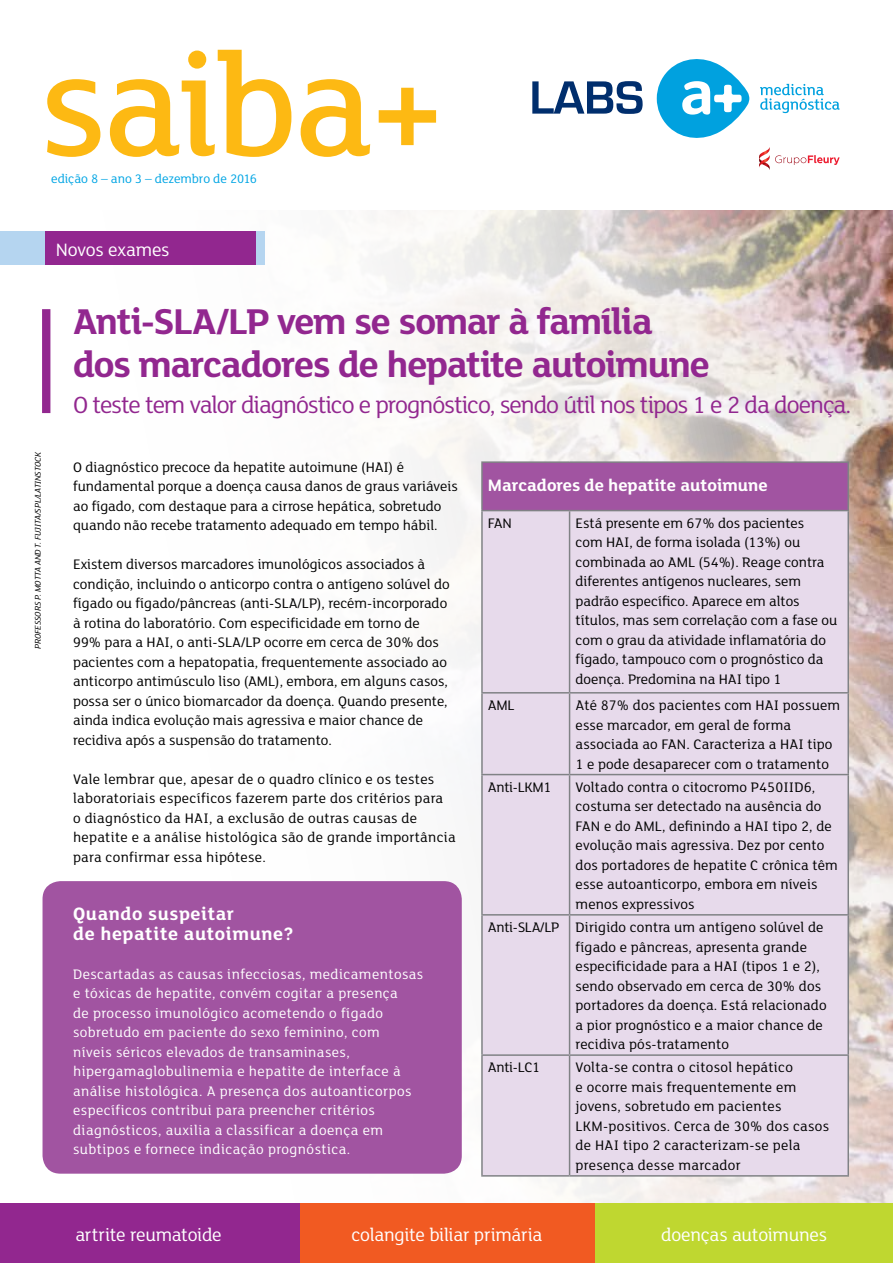
<style>
.page{position:relative;width:893px;height:1263px;background:#fff}
.page>*{position:absolute;margin:0;border:0;box-sizing:border-box;transform-origin:0 0}
.t1{font:500 175.5px "FS Lola";color:#fdb913}
.t2{font:500 154.5px "FS Lola";letter-spacing:-.03em;color:#fdb913}
.t3{font:700 39px/43.5px "FS Lola";letter-spacing:-.035em;color:#92278f}
.t4{font:25.5px "FS Lola";letter-spacing:-.045em;color:#92278f}
.t5{font:19.5px "FS Lola";letter-spacing:-.015em;color:#fff}
.t6{font:700 19.5px/19.5px "FS Lola";letter-spacing:.03em;color:#fff}
.t7{font:700 18px "FS Lola";color:#fff}
.t8{font:15px/19.5px "FS Lola";color:#000}
.t9{font:15px/19.5px "FS Lola";letter-spacing:.03em;color:#fff}
.t10{font:15px/19.5px "FS Lola";letter-spacing:.02em;color:#000}
.t11{font:15px "FS Lola";letter-spacing:-.02em;color:#000}
.t12{font:13.5px "FS Lola";letter-spacing:-.005em;color:#00a5e4}
.t13{font:italic 9px "FS Lola";letter-spacing:-.01em;color:#000}
</style>
<div class="page">
<img style="left:0;top:210px;width:893px;height:994px">
<div style="left:42px;top:309px;width:8px;height:104px;background:#92278f"></div>
<div style="left:0;top:231px;width:265px;height:34px;background:#b5d5f0"></div>
<div style="left:45px;top:231px;width:210px;height:34px;background:#92278f"></div>
<div style="left:595px;top:1203px;width:298px;height:60px;background:#bfd730"></div>
<div style="left:300px;top:1204px;width:295px;height:59px;background:#f15a22"></div>
<div style="left:0;top:1204px;width:300px;height:59px;background:#92278f"></div>
<div style="left:482px;top:462px;width:366px;height:49px;background:#a154a1"></div>
<div style="left:483px;top:511px;width:364px;height:664px;background:#e7daeb"></div>
<hr style="left:481px;top:461px;width:89px;height:2px;background:#808285">
<hr style="left:481px;top:463px;width:2px;height:47px;background:#808285">
<hr style="left:570px;top:461px;width:279px;height:2px;background:#808285">
<hr style="left:847px;top:463px;width:2px;height:47px;background:#808285">
<hr style="left:481px;top:510px;width:89px;height:1px;background:#808285">
<hr style="left:481px;top:511px;width:2px;height:181px;background:#808285">
<hr style="left:570px;top:510px;width:279px;height:1px;background:#808285">
<hr style="left:569px;top:511px;width:1px;height:181px;background:#808285">
<hr style="left:847px;top:511px;width:2px;height:181px;background:#808285">
<hr style="left:481px;top:692px;width:89px;height:1px;background:#808285">
<hr style="left:481px;top:693px;width:2px;height:81px;background:#808285">
<hr style="left:570px;top:692px;width:279px;height:1px;background:#808285">
<hr style="left:569px;top:693px;width:1px;height:81px;background:#808285">
<hr style="left:847px;top:693px;width:2px;height:81px;background:#808285">
<hr style="left:481px;top:774px;width:89px;height:1px;background:#808285">
<hr style="left:481px;top:775px;width:2px;height:139px;background:#808285">
<hr style="left:570px;top:774px;width:279px;height:1px;background:#808285">
<hr style="left:569px;top:775px;width:1px;height:139px;background:#808285">
<hr style="left:847px;top:775px;width:2px;height:139px;background:#808285">
<hr style="left:481px;top:914px;width:89px;height:1px;background:#808285">
<hr style="left:481px;top:915px;width:2px;height:139px;background:#808285">
<hr style="left:570px;top:914px;width:279px;height:1px;background:#808285">
<hr style="left:569px;top:915px;width:1px;height:139px;background:#808285">
<hr style="left:847px;top:915px;width:2px;height:139px;background:#808285">
<hr style="left:481px;top:1054px;width:89px;height:2px;background:#808285">
<hr style="left:481px;top:1056px;width:2px;height:119px;background:#808285">
<hr style="left:570px;top:1054px;width:279px;height:2px;background:#808285">
<hr style="left:569px;top:1056px;width:1px;height:119px;background:#808285">
<hr style="left:847px;top:1056px;width:2px;height:119px;background:#808285">
<hr style="left:481px;top:1175px;width:89px;height:1px;background:#808285">
<hr style="left:570px;top:1175px;width:279px;height:1px;background:#808285">
<div style="left:43px;top:881px;width:419px;height:293px;background:#a154a1;border-radius:18px"></div>
<svg style="left:760px;top:84px;width:80px;height:29px"></svg>
<svg style="left:656px;top:59px;width:94px;height:79px"></svg>
<svg style="left:759px;top:147px;width:81px;height:23px"></svg>
<svg style="left:532px;top:81px;width:111px;height:33px"></svg>
<h2 class="t2" style="left:39px;top:5px;width:336px">saiba</h2>
<p class="t12" style="left:51px;top:170px;width:208px">edição 8 – ano 3 – dezembro de 2016</p>
<h1 class="t1" style="left:361px;top:2px;width:95px">+</h1>
<h3 class="t5" style="left:56px;top:236px;width:115px">Novos exames</h3>
<p class="t13" style="left:32px;top:649px;width:199px;rotate:-90deg">Professors P. Motta and T. Fujita/SPL/Latinstock</p>
<h3 class="t3" style="left:73px;top:297px;width:638px">Anti-SLA/LP vem se somar à família dos marcadores de hepatite autoimune</h3>
<h3 class="t4" style="left:73px;top:388px;width:780px">O teste tem valor diagnóstico e prognóstico, sendo útil nos tipos 1 e 2 da doença.</h3>
<p class="t8" style="left:73px;top:456px;width:386px">O diagnóstico precoce da hepatite autoimune (HAI) é fundamental porque a doença causa danos de graus variáveis ao fígado, com destaque para a cirrose hepática, sobretudo quando não recebe tratamento adequado em tempo hábil.</p>
<p class="t8" style="left:73px;top:554px;width:378px">Existem diversos marcadores imunológicos associados à condição, incluindo o anticorpo contra o antígeno solúvel do fígado ou fígado/pâncreas (anti-SLA/LP), recém-incorporado à rotina do laboratório. Com especificidade em torno de 99% para a HAI, o anti-SLA/LP ocorre em cerca de 30% dos pacientes com a hepatopatia, frequentemente associado ao anticorpo antimúsculo liso (AML), embora, em alguns casos, possa ser o único biomarcador da doença. Quando presente, ainda indica evolução mais agressiva e maior chance de recidiva após a suspensão do tratamento.</p>
<p class="t10" style="left:73px;top:768px;width:384px">Vale lembrar que, apesar de o quadro clínico e os testes laboratoriais específicos fazerem parte dos critérios para<br>o diagnóstico da HAI, a exclusão de outras causas de hepatite e a análise histológica são de grande importância para confirmar essa hipótese.</p>
<h3 class="t6" style="left:73px;top:903px;width:222px">Quando suspeitar<br>de hepatite autoimune?</h3>
<p class="t9" style="left:73px;top:963px;width:352px">Descartadas as causas infecciosas, medicamentosas e tóxicas de hepatite, convém cogitar a presença<br>de processo imunológico acometendo o fígado sobretudo em paciente do sexo feminino, com<br>níveis séricos elevados de transaminases, hipergamaglobulinemia e hepatite de interface à análise histológica. A presença dos autoanticorpos específicos contribui para preencher critérios diagnósticos, auxilia a classificar a doença em subtipos e fornece indicação prognóstica.</p>
<p class="t7" style="left:488px;top:473px;width:281px">Marcadores de hepatite autoimune</p>
<p class="t8" style="left:488px;top:513px;width:25px">FAN</p>
<p class="t8" style="left:576px;top:513px;width:263px">Está presente em 67% dos pacientes<br>com HAI, de forma isolada (13%) ou combinada ao AML (54%). Reage contra diferentes antígenos nucleares, sem padrão específico. Aparece em altos títulos, mas sem correlação com a fase ou com o grau da atividade inflamatória do fígado, tampouco com o prognóstico da doença. Predomina na HAI tipo 1</p>
<p class="t8" style="left:488px;top:695px;width:28px">AML</p>
<p class="t8" style="left:576px;top:695px;width:266px">Até 87% dos pacientes com HAI possuem esse marcador, em geral de forma associada ao FAN. Caracteriza a HAI tipo 1 e pode desaparecer com o tratamento</p>
<p class="t11" style="left:488px;top:777px;width:65px">Anti-LKM1</p>
<p class="t8" style="left:576px;top:776px;width:264px">Voltado contra o citocromo P450IID6, costuma ser detectado na ausência do FAN e do AML, definindo a HAI tipo 2, de evolução mais agressiva. Dez por cento dos portadores de hepatite C crônica têm esse autoanticorpo, embora em níveis menos expressivos</p>
<p class="t8" style="left:576px;top:917px;width:253px;text-indent:-88px">Anti-SLA/LP Dirigido contra um antígeno solúvel de fígado e pâncreas, apresenta grande especificidade para a HAI (tipos 1 e 2), sendo observado em cerca de 30% dos portadores da doença. Está relacionado a pior prognóstico e a maior chance de recidiva pós-tratamento</p>
<p class="t8" style="left:488px;top:1057px;width:54px">Anti-LC1</p>
<p class="t10" style="left:576px;top:1057px;width:255px">Volta-se contra o citosol hepático<br>e ocorre mais frequentemente em jovens, sobretudo em pacientes<br>LKM-positivos. Cerca de 30% dos casos de HAI tipo 2 caracterizam-se pela presença desse marcador</p>
<h3 class="t5" style="left:75px;top:1222px;width:148px">artrite reumatoide</h3>
<h3 class="t5" style="left:351px;top:1222px;width:193px">colangite biliar primária</h3>
<h3 class="t5" style="left:661px;top:1222px;width:167px">doenças autoimunes</h3>
</div>
